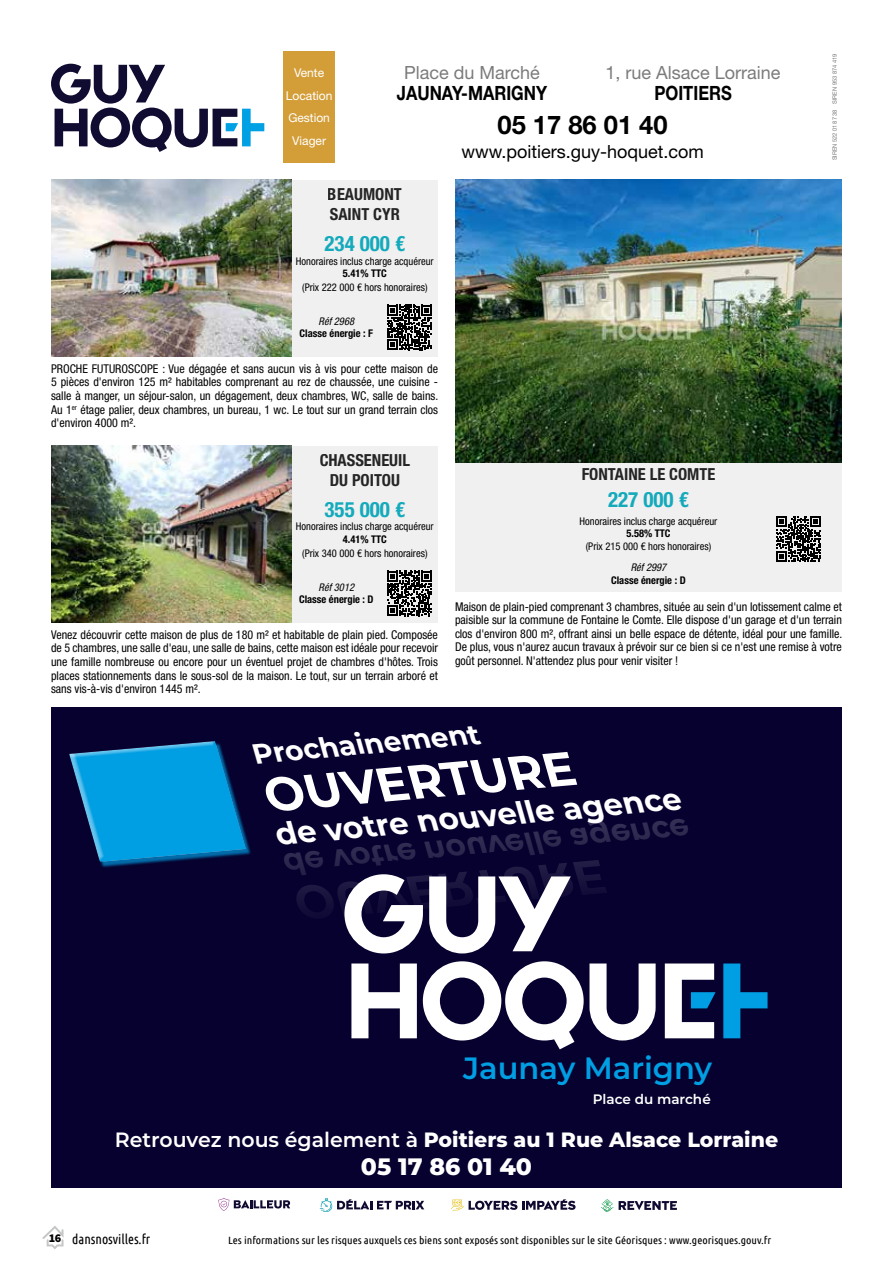
<style>
.page{position:relative;width:893px;height:1263px;background:#fff}
.page>*{position:absolute;margin:0;border:0;box-sizing:border-box;transform-origin:0 0}
.t1{font:italic 700 47.85px "Montserrat";color:#fff}
.t2{font:italic 700 31.05px "Montserrat";color:#fff}
.t3{font:600 30.75px "Montserrat";color:#009ee3}
.t4{font:italic 700 28.2px "Montserrat";color:#fff}
.t5{font:700 25.65px "Helvetica Neue LT Std";color:#000}
.t6{font:800 23.7px "Montserrat";color:#fff}
.t7{font:700 condensed 21.15px "Helvetica Neue LT Std";color:#14aabc}
.t8{font:800 20.7px "Montserrat";color:#fff}
.t9{font:700 19.65px "Helvetica Neue LT Std";color:#000;scale:.84 1}
.t10{font:18.15px "Helvetica Neue LT Std";color:#7a7b7a}
.t11{font:18.15px "Helvetica Neue LT Std";color:#000}
.t12{font:700 condensed 16.65px/19.6px "Helvetica Neue LT Std";color:#000}
.t13{font:600 13.65px "Montserrat";color:#fff}
.t14{font:13.5px "Ubuntu Condensed";color:#000}
.t15{font:condensed 12.15px/13.6px "Helvetica Neue LT Std";color:#000;text-align:justify}
.t16{font:12.15px/22.6px "Helvetica Neue LT Std";color:#fff;text-align:center}
.t17{font:condensed 10.65px "Helvetica Neue LT Std";color:#000}
.t18{font:700 condensed 10.65px "Helvetica Neue LT Std";color:#000}
.t19{font:italic condensed 10.65px "Helvetica Neue LT Std";color:#000}
.t20{font:10.5px "Ubuntu Condensed";color:#000;scale:1.1 1}
.t21{font:6px "Helvetica Neue LT Std";color:#7a7b7a;scale:.96 1}
.s1{font-weight:600}
.s2{font-family:"Source Sans Pro";font-weight:900;font-size:12px}
</style>
<div class="page">
<svg style="left:42px;top:1226px;width:22px;height:23px"></svg>
<div style="left:292px;top:180px;width:146px;height:176px;background:#f0f0f0"></div>
<div style="left:292px;top:446px;width:146px;height:176px;background:#f0f0f0"></div>
<img style="left:51px;top:180px;width:241px;height:176px">
<img style="left:51px;top:446px;width:241px;height:176px">
<svg style="left:387px;top:305px;width:45px;height:45px"></svg>
<svg style="left:387px;top:571px;width:45px;height:45px"></svg>
<div style="left:455px;top:463px;width:387px;height:128px;background:#f0f0f0"></div>
<img style="left:455px;top:180px;width:387px;height:283px">
<svg style="left:776px;top:516px;width:45px;height:46px"></svg>
<svg style="left:51px;top:64px;width:213px;height:88px"></svg>
<div style="left:283px;top:51px;width:52px;height:112px;background:#d39e38"></div>
<div style="left:51px;top:707px;width:791px;height:481px;background:#06012e"></div>
<div style="left:70px;top:742px;width:182px;height:126px;background:#009ee3;opacity:.69"></div>
<svg style="left:69px;top:741px;width:182px;height:121px"></svg>
<svg style="left:351px;top:963px;width:66px;height:75px"></svg>
<svg style="left:665px;top:963px;width:51px;height:75px"></svg>
<svg style="left:723px;top:963px;width:44px;height:75px"></svg>
<svg style="left:423px;top:961px;width:233px;height:88px"></svg>
<svg style="left:218px;top:1198px;width:72px;height:13px"></svg>
<svg style="left:320px;top:1198px;width:104px;height:14px"></svg>
<svg style="left:451px;top:1199px;width:124px;height:12px"></svg>
<svg style="left:619px;top:1201px;width:58px;height:9px"></svg>
<svg style="left:601px;top:1199px;width:12px;height:13px"></svg>
<svg style="left:344px;top:874px;width:227px;height:79px"></svg>
<p class="t16" style="left:286px;top:61px;width:48px">Vente<br>Location<br>Gestion<br>Viager</p>
<h3 class="t10" style="left:404px;top:62px;width:137px">Place du Marché</h3>
<h3 class="t10" style="left:606px;top:62px;width:177px">1, rue Alsace Lorraine</h3>
<h3 class="t9" style="left:654px;top:81px;width:94px">POITIERS</h3>
<h3 class="t9" style="left:397px;top:81px;width:181px">JAUNAY-MARIGNY</h3>
<h3 class="t5" style="left:497px;top:109px;width:172px">05 17 86 01 40</h3>
<h3 class="t11" style="left:461px;top:141px;width:244px">www.poitiers.guy-hoquet.com</h3>
<h3 class="t12" style="left:328px;top:184px;width:75px">BEAUMONT<br>SAINT CYR</h3>
<h3 class="t7" style="left:324px;top:230px;width:82px">234 000 €</h3>
<p class="t17" style="left:296px;top:255px;width:139px">Honoraires inclus charge acquéreur</p>
<p class="t18" style="left:343px;top:267px;width:46px">5.41% TTC</p>
<p class="t17" style="left:302px;top:281px;width:127px">(Prix 222 000 € hors honoraires)</p>
<p class="t19" style="left:319px;top:315px;width:37px">Réf 2968</p>
<p class="t18" style="left:300px;top:327px;width:75px">Classe énergie : F</p>
<p class="t15" style="left:51px;top:362px;width:389px">PROCHE FUTUROSCOPE : Vue dégagée et sans aucun vis à vis pour cette maison de 5 pièces d'environ 125 m² habitables comprenant au rez de chaussée, une cuisine - salle à manger, un séjour-salon, un dégagement, deux chambres, WC, salle de bains.<br>Au 1<sup>er</sup> étage palier, deux chambres, un bureau, 1 wc. Le tout sur un grand terrain clos d'environ 4000 m².</p>
<p class="t21" style="left:831px;top:104px;width:54px;rotate:-90deg">SIREN 953 874 419</p>
<p class="t21" style="left:831px;top:160px;width:54px;rotate:-90deg">SIREN 522 018 738</p>
<h3 class="t12" style="left:320px;top:450px;width:92px;text-align:center">CHASSENEUIL<br>DU POITOU</h3>
<h3 class="t7" style="left:324px;top:496px;width:82px">355 000 €</h3>
<p class="t17" style="left:296px;top:521px;width:139px">Honoraires inclus charge acquéreur</p>
<p class="t18" style="left:343px;top:533px;width:46px">4.41% TTC</p>
<p class="t17" style="left:302px;top:547px;width:127px">(Prix 340 000 € hors honoraires)</p>
<p class="t19" style="left:319px;top:581px;width:37px">Réf 3012</p>
<p class="t18" style="left:299px;top:593px;width:76px">Classe énergie : D</p>
<p class="t15" style="left:51px;top:628px;width:388px">Venez découvrir cette maison de plus de 180 m² et habitable de plain pied. Composée de 5 chambres, une salle d'eau, une salle de bains, cette maison est idéale pour recevoir une famille nombreuse ou encore pour un éventuel projet de chambres d'hôtes. Trois places stationnements dans le sous-sol de la maison. Le tout, sur un terrain arboré et sans vis-à-vis d'environ 1445 m².</p>
<h3 class="t12" style="left:582px;top:464px;width:135px">FONTAINE LE COMTE</h3>
<h3 class="t7" style="left:608px;top:487px;width:82px">227 000 €</h3>
<p class="t17" style="left:580px;top:515px;width:139px">Honoraires inclus charge acquéreur</p>
<p class="t19" style="left:631px;top:561px;width:37px">Réf 2997</p>
<p class="t18" style="left:626px;top:527px;width:46px">5.58% TTC</p>
<p class="t18" style="left:611px;top:573px;width:76px">Classe énergie : D</p>
<p class="t17" style="left:586px;top:540px;width:127px">(Prix 215 000 € hors honoraires)</p>
<p class="t15" style="left:455px;top:599px;width:389px">Maison de plain-pied comprenant 3 chambres, située au sein d'un lotissement calme et paisible sur la commune de Fontaine le Comte. Elle dispose d'un garage et d'un terrain clos d'environ 800 m², offrant ainsi un belle espace de détente, idéal pour une famille.<br>De plus, vous n'aurez aucun travaux à prévoir sur ce bien si ce n'est une remise à votre goût personnel. N'attendez plus pour venir visiter !</p>
<h3 class="t4" style="left:253px;top:733px;width:229px;rotate:-5deg">Prochainement</h3>
<h1 class="t1" style="left:265px;top:760px;width:313px;rotate:-5deg">OUVERTURE</h1>
<h2 class="t2" style="left:276px;top:811px;width:408px;rotate:-5deg">de votre nouvelle agence</h2>
<h3 class="t3" style="left:463px;top:1046px;width:251px">Jaunay Marigny</h3>
<p class="t13" style="left:593px;top:1089px;width:119px">Place du marché</p>
<h3 class="t8" style="left:115px;top:1125px;width:665px"><span class="s1">Retrouvez nous également à</span> Poitiers au 1 Rue Alsace Lorraine</h3>
<h3 class="t6" style="left:361px;top:1149px;width:173px">05 17 86 01 40</h3>
<p class="t14" style="left:49px;top:1230px;width:103px"><span class="s2">16</span> dansnosvilles.fr</p>
<p class="t20" style="left:228px;top:1233px;width:495px">Les informations sur les risques auxquels ces biens sont exposés sont disponibles sur le site Géorisques : www.georisques.gouv.fr</p>
</div>
